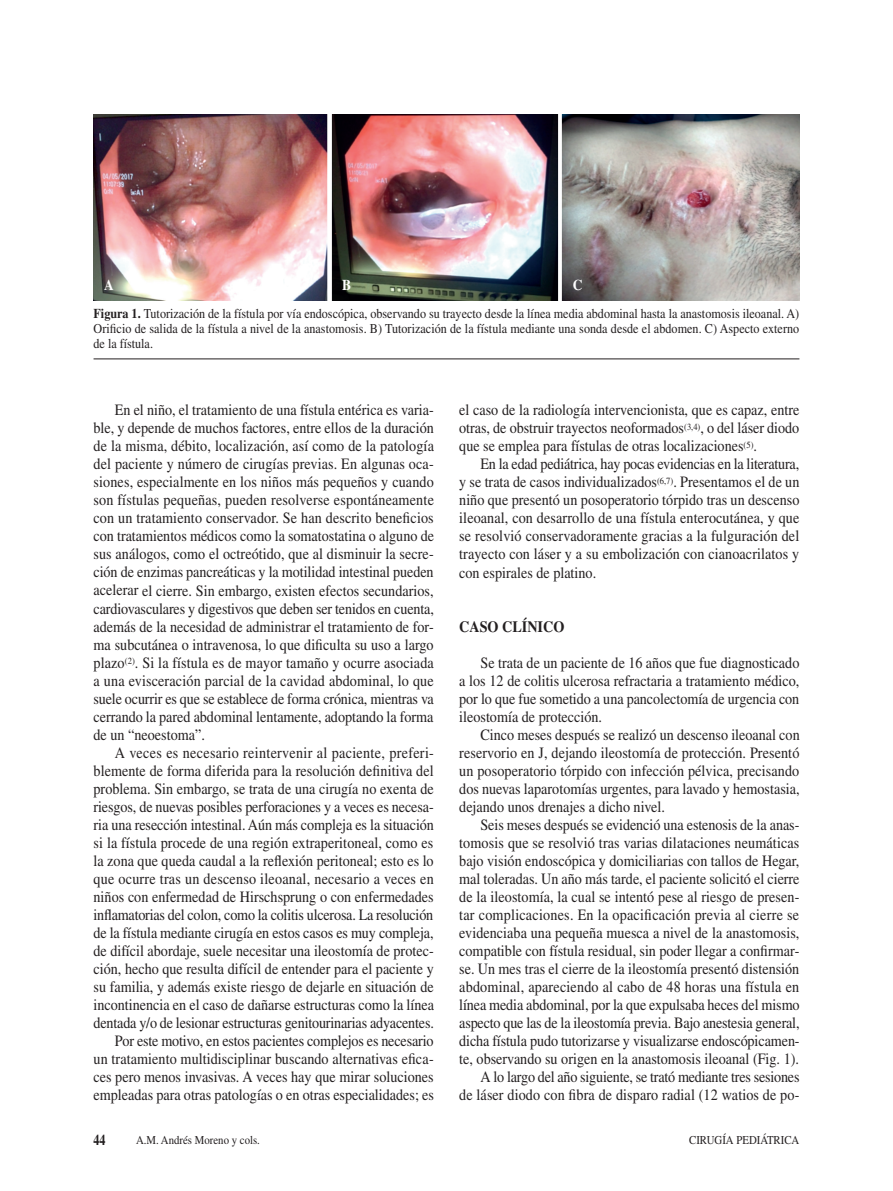
<style>
.page{position:relative;width:893px;height:1191px;background:#fff}
.page>*{position:absolute;margin:0;border:0;box-sizing:border-box;transform-origin:0 0}
.t1{font:15.75px/18px "Times LT Std";color:#231f20;text-align:justify;scale:.9 1}
.t2{font:700 15.75px "Times LT Std";color:#231f20;scale:.9 1}
.t3{font:700 15px "Times LT Std";color:#fff;scale:.9 1}
.t4{font:700 15px "Times LT Std";color:#231f20;scale:.8 1}
.t5{font:13.5px/15px "Times LT Std";color:#231f20;text-align:justify;scale:.9 1}
.t6{font:12px "Times LT Std";color:#231f20;scale:.9 1}
.s1{font-weight:700}
</style>
<div class="page">
<img style="left:94px;top:115px;width:705px;height:185px">
<hr style="left:94px;top:359px;width:705px;height:1px;background:#231f20">
<p class="t3" style="left:104px;top:276px;width:12px">A</p>
<p class="t3" style="left:342px;top:276px;width:12px">B</p>
<p class="t3" style="left:573px;top:276px;width:12px">C</p>
<p class="t5" style="left:94px;top:306px;width:786px"><span class="s1">Figura 1.</span> Tutorización de la fístula por vía endoscópica, observando su trayecto desde la línea media abdominal hasta la anastomosis ileoanal. A)<br>Orificio de salida de la fístula a nivel de la anastomosis. B) Tutorización de la fístula mediante una sonda desde el abdomen. C) Aspecto externo de la fístula.</p>
<p class="t1" style="left:94px;top:401px;width:380px;text-indent:21px">En el niño, el tratamiento de una fístula entérica es varia&shy;ble, y depende de muchos factores, entre ellos de la duración de la misma, débito, localización, así como de la patología del paciente y número de cirugías previas. En algunas oca&shy;siones, especialmente en los niños más pequeños y cuando son fístulas pequeñas, pueden resolverse espontáneamente con un tratamiento conservador. Se han descrito beneficios con tratamientos médicos como la somatostatina o alguno de sus análogos, como el octreótido, que al disminuir la secre&shy;ción de enzimas pancreáticas y la motilidad intestinal pueden acelerar el cierre. Sin embargo, existen efectos secundarios, cardiovasculares y digestivos que deben ser tenidos en cuenta, además de la necesidad de administrar el tratamiento de for&shy;ma subcutánea o intravenosa, lo que dificulta su uso a largo plazo<sup>(2)</sup>. Si la fístula es de mayor tamaño y ocurre asociada a una evisceración parcial de la cavidad abdominal, lo que suele ocurrir es que se establece de forma crónica, mientras va cerrando la pared abdominal lentamente, adoptando la forma de un “neoestoma”.</p>
<p class="t1" style="left:94px;top:743px;width:380px;text-align:right">A veces es necesario reintervenir al paciente, preferi&shy;blemente de forma diferida para la resolución definitiva del problema. Sin embargo, se trata de una cirugía no exenta de riesgos, de nuevas posibles perforaciones y a veces es necesa&shy;ria una resección intestinal. Aún más compleja es la situación si la fístula procede de una región extraperitoneal, como es la zona que queda caudal a la reflexión peritoneal; esto es lo que ocurre tras un descenso ileoanal, necesario a veces en niños con enfermedad de Hirschsprung o con enfermedades inflamatorias del colon, como la colitis ulcerosa. La resolución de la fístula mediante cirugía en estos casos es muy compleja, de difícil abordaje, suele necesitar una ileostomía de protec&shy;ción, hecho que resulta difícil de entender para el paciente y su familia, y además existe riesgo de dejarle en situación de incontinencia en el caso de dañarse estructuras como la línea dentada y/o de lesionar estructuras genitourinarias adyacentes.<br>Por este motivo, en estos pacientes complejos es necesario<br>un tratamiento multidisciplinar buscando alternativas efica&shy;ces pero menos invasivas. A veces hay que mirar soluciones empleadas para otras patologías o en otras especialidades; es</p>
<p class="t1" style="left:459px;top:401px;width:379px">el caso de la radiología intervencionista, que es capaz, entre otras, de obstruir trayectos neoformados<sup>(3,4)</sup>, o del láser diodo que se emplea para fístulas de otras localizaciones<sup>(5)</sup>.</p>
<p class="t1" style="left:459px;top:455px;width:379px;text-indent:21px">En la edad pediátrica, hay pocas evidencias en la literatura, y se trata de casos individualizados<sup>(6,7)</sup>. Presentamos el de un niño que presentó un posoperatorio tórpido tras un descenso ileoanal, con desarrollo de una fístula enterocutánea, y que se resolvió conservadoramente gracias a la fulguración del trayecto con láser y a su embolización con cianoacrilatos y con espirales de platino.</p>
<p class="t2" style="left:459px;top:617px;width:118px">CASO CLÍNICO</p>
<p class="t1" style="left:459px;top:653px;width:379px;text-indent:21px">Se trata de un paciente de 16 años que fue diagnosticado a los 12 de colitis ulcerosa refractaria a tratamiento médico, por lo que fue sometido a una pancolectomía de urgencia con ileostomía de protección.</p>
<p class="t1" style="left:459px;top:725px;width:380px;text-indent:21px">Cinco meses después se realizó un descenso ileoanal con reservorio en J, dejando ileostomía de protección. Presentó un posoperatorio tórpido con infección pélvica, precisando dos nuevas laparotomías urgentes, para lavado y hemostasia, dejando unos drenajes a dicho nivel.</p>
<p class="t1" style="left:459px;top:815px;width:380px;text-align:right">Seis meses después se evidenció una estenosis de la anas&shy;tomosis que se resolvió tras varias dilataciones neumáticas bajo visión endoscópica y domiciliarias con tallos de Hegar, mal toleradas. Un año más tarde, el paciente solicitó el cierre de la ileostomía, la cual se intentó pese al riesgo de presen&shy;tar complicaciones. En la opacificación previa al cierre se evidenciaba una pequeña muesca a nivel de la anastomosis, compatible con fístula residual, sin poder llegar a confirmar&shy;se. Un mes tras el cierre de la ileostomía presentó distensión abdominal, apareciendo al cabo de 48 horas una fístula en línea media abdominal, por la que expulsaba heces del mismo aspecto que las de la ileostomía previa. Bajo anestesia general, dicha fístula pudo tutorizarse y visualizarse endoscópicamen&shy;te, observando su origen en la anastomosis ileoanal (Fig. 1).<br>A lo largo del año siguiente, se trató mediante tres sesiones<br>de láser diodo con fibra de disparo radial (12 watios de po-</p>
<p class="t4" style="left:94px;top:1130px;width:16px">44</p>
<p class="t6" style="left:136px;top:1133px;width:139px">A.M. Andrés Moreno y cols.</p>
<p class="t6" style="left:689px;top:1133px;width:124px">CIRUGÍA PEDIÁTRICA</p>
</div>
